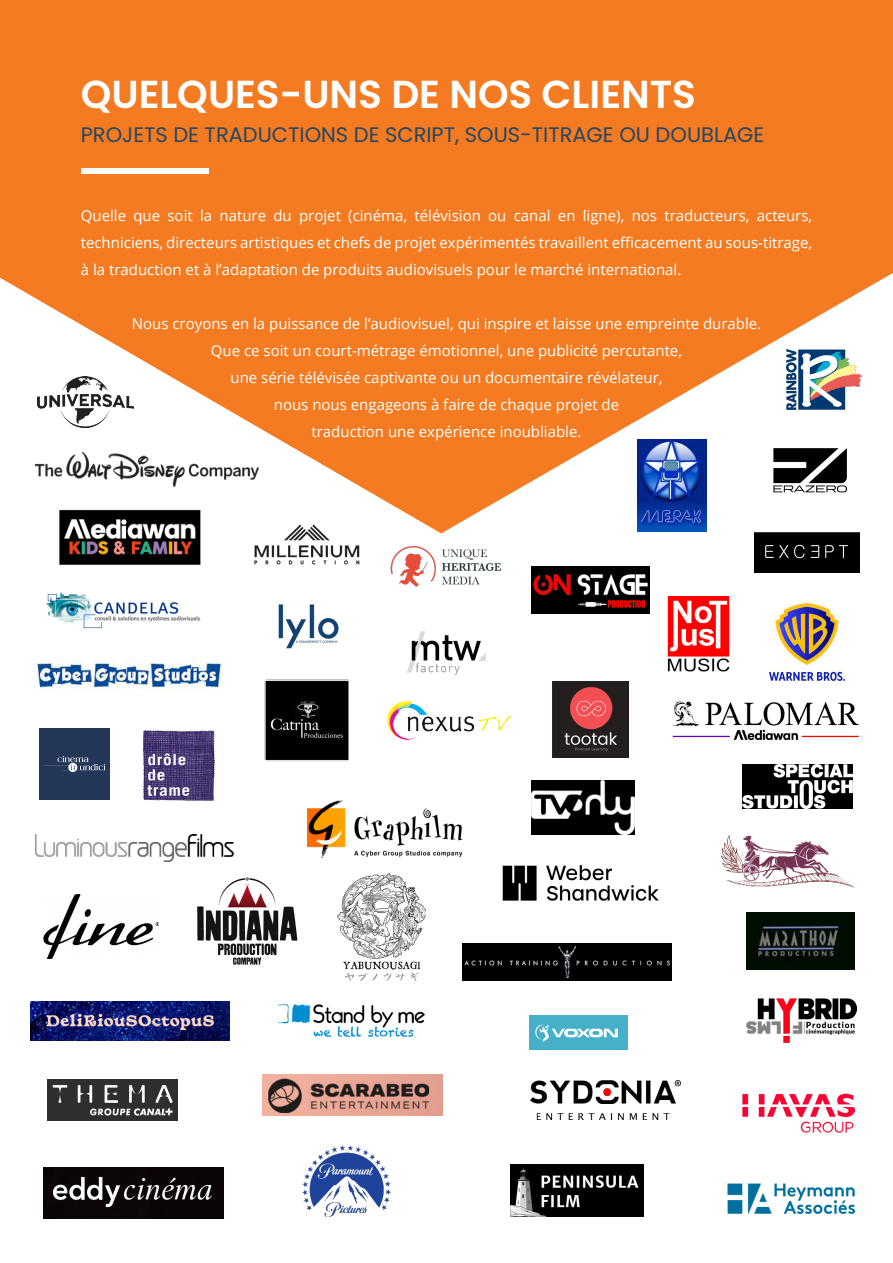
<style>
.page{position:relative;width:893px;height:1263px;background:#fff}
.page>*{position:absolute;margin:0;border:0;box-sizing:border-box;transform-origin:0 0}
.t1{font:600 39px "Poppins";color:#fff}
.Subtitle{font:21px "Poppins";color:#254763}
.t2{font:15px/27px "Open Sans";color:#fff;text-align:justify}
</style>
<div class="page">
<svg style="left:0;top:0;width:893px;height:533px;fill:#f47b21"></svg>
<img style="left:463px;top:943px;width:209px;height:38px">
<img style="left:46px;top:592px;width:155px;height:37px">
<img style="left:39px;top:729px;width:71px;height:70px">
<img style="left:36px;top:659px;width:186px;height:30px">
<img style="left:30px;top:1001px;width:199px;height:40px">
<img style="left:144px;top:730px;width:70px;height:71px">
<img style="left:44px;top:1167px;width:179px;height:52px">
<img style="left:754px;top:532px;width:105px;height:40px">
<img style="left:44px;top:894px;width:114px;height:64px">
<img style="left:307px;top:801px;width:156px;height:56px">
<img style="left:742px;top:1093px;width:113px;height:40px">
<img style="left:727px;top:1183px;width:128px;height:31px">
<img style="left:747px;top:999px;width:110px;height:43px">
<img style="left:721px;top:835px;width:134px;height:53px">
<img style="left:35px;top:835px;width:199px;height:27px">
<img style="left:278px;top:604px;width:61px;height:45px">
<img style="left:637px;top:440px;width:70px;height:91px">
<img style="left:255px;top:522px;width:105px;height:43px">
<img style="left:407px;top:631px;width:79px;height:44px">
<img style="left:388px;top:702px;width:123px;height:38px">
<img style="left:667px;top:596px;width:63px;height:76px">
<img style="left:532px;top:567px;width:117px;height:46px">
<img style="left:672px;top:702px;width:187px;height:37px">
<img style="left:303px;top:1146px;width:87px;height:70px">
<img style="left:511px;top:1164px;width:132px;height:52px">
<img style="left:786px;top:349px;width:77px;height:60px">
<img style="left:262px;top:1075px;width:180px;height:41px">
<img style="left:742px;top:765px;width:110px;height:44px">
<img style="left:278px;top:1004px;width:147px;height:34px">
<img style="left:530px;top:1081px;width:150px;height:38px">
<img style="left:36px;top:452px;width:223px;height:35px">
<img style="left:48px;top:1080px;width:129px;height:40px">
<img style="left:553px;top:681px;width:76px;height:76px">
<img style="left:532px;top:780px;width:102px;height:55px">
<img style="left:390px;top:546px;width:112px;height:41px">
<img style="left:37px;top:377px;width:96px;height:51px">
<img style="left:529px;top:1015px;width:98px;height:34px">
<img style="left:769px;top:604px;width:75px;height:76px">
<img style="left:502px;top:865px;width:157px;height:36px">
<img style="left:338px;top:873px;width:87px;height:108px">
<img style="left:56px;top:506px;width:146px;height:59px">
<img style="left:197px;top:877px;width:100px;height:88px">
<img style="left:747px;top:913px;width:107px;height:57px">
<img style="left:265px;top:680px;width:84px;height:81px">
<div style="left:81px;top:169px;width:127px;height:5px;background:#fff"></div>
<p class="t1" style="left:81px;top:72px;width:617px">QUELQUES-UNS DE NOS CLIENTS</p>
<p class="Subtitle" style="left:81px;top:123px;width:685px">PROJETS DE TRADUCTIONS DE SCRIPT, SOUS-TITRAGE OU DOUBLAGE</p>
<p class="t2" style="left:81px;top:202px;width:733px">Quelle que soit la nature du projet (cinéma, télévision ou canal en ligne), nos traducteurs, acteurs, techniciens, directeurs artistiques et chefs de projet expérimentés travaillent efficacement au sous-titrage, à la traduction et à l’adaptation de produits audiovisuels pour le marché international.</p>
<p class="t2" style="left:132px;top:310px;width:631px;text-align:center">Nous croyons en la puissance de l’audiovisuel, qui inspire et laisse une empreinte durable.<br>Que ce soit un court-métrage émotionnel, une publicité percutante,<br>une série télévisée captivante ou un documentaire révélateur,<br>nous nous engageons à faire de chaque projet de<br>traduction une expérience inoubliable.</p>
</div>
